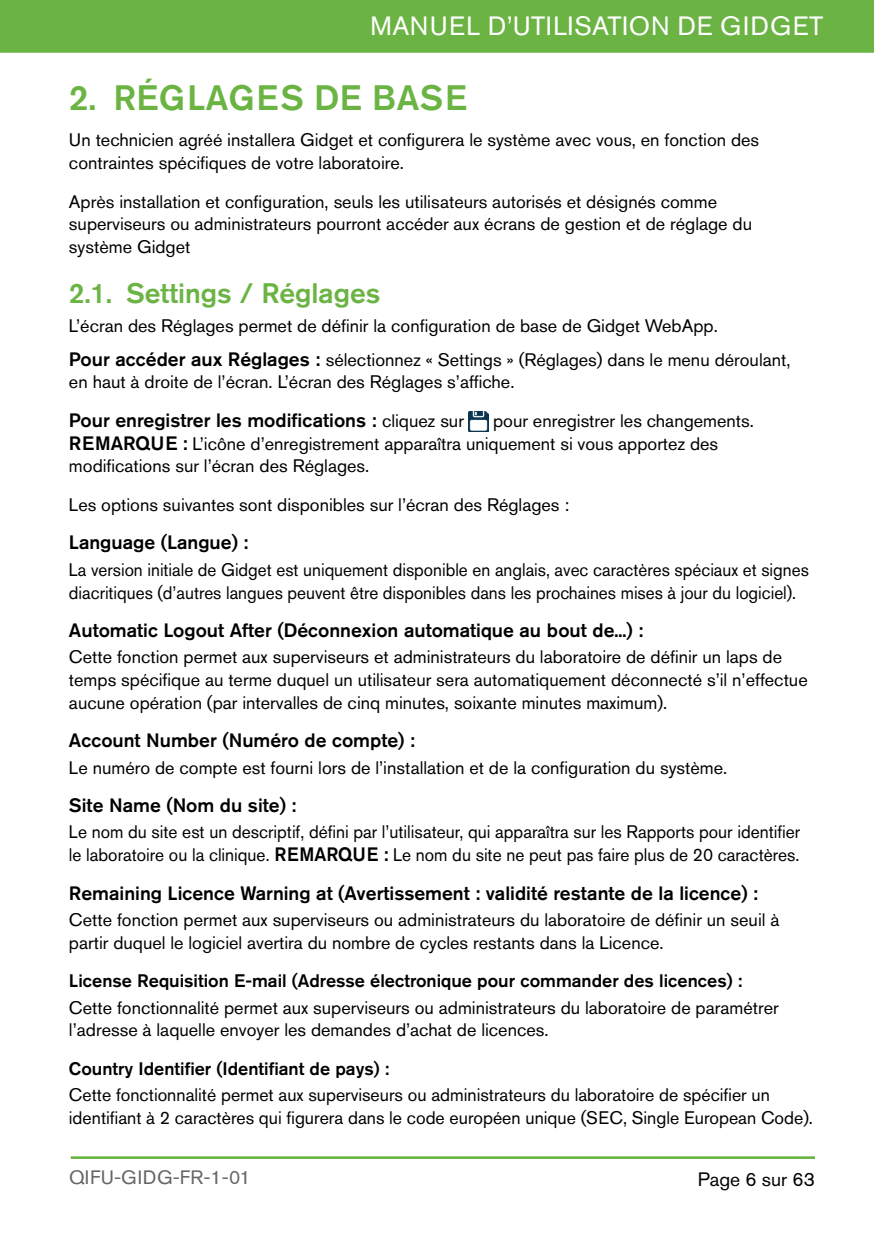
<style>
.page{position:relative;width:874px;height:1241px;background:#fff}
.page>*{position:absolute;margin:0;border:0;box-sizing:border-box;transform-origin:0 0}
.t1{font:500 35px "Akzidenz Grotesk Std";letter-spacing:.015em;color:#6bb444}
.t2{font:500 28px "Akzidenz Grotesk Std";color:#6bb444}
.t3{font:26.25px "Akzidenz Grotesk Std";letter-spacing:.035em;color:#fff}
.BOLD_LEVEL_HEADINGS{font:500 19.25px "Akzidenz Grotesk Std";color:#000}
.NORMAL_LAST_LINE{font:500 19.25px "Akzidenz Grotesk Std";color:#000}
.t4{font:19.25px "Akzidenz Grotesk Std";letter-spacing:.02em;color:#666}
.t5{font:19.25px "Akzidenz Grotesk Std";color:#000}
.NORMAL_LAST_LINE-2{font:18.03px/22.8px "Akzidenz Grotesk Std";color:#000}
.NORMAL_LAST_LINE-3{font:18.03px/22.8px "Akzidenz Grotesk Std";color:#000;scale:.95 1}
.NORMAL_LAST_LINE-4{font:18.03px/22.8px "Akzidenz Grotesk Std";color:#000;scale:.96 1}
.BOLD_LEVEL_HEADINGS-2{font:500 18.03px "Akzidenz Grotesk Std";color:#000}
.s1{font-weight:500;font-size:19.25px}
.s2{font-weight:400;font-size:18.03px}
</style>
<div class="page">
<div style="left:0;top:0;width:873px;height:53px;background:#6bb444"></div>
<hr style="left:71px;top:1156px;width:743px;height:1px;background:#6bb444">
<hr style="left:71px;top:1157px;width:743px;height:1px;background:#6bb444">
<img style="left:468px;top:412px;width:20px;height:19px">
<h3 class="t3" style="left:370px;top:11px;width:454px">MANUEL D’UTILISATION DE GIDGET</h3>
<p class="t1" style="left:69px;top:76px;width:399px">2. RÉGLAGES DE BASE</p>
<p class="NORMAL_LAST_LINE-2" style="left:69px;top:128px;width:691px">Un technicien agréé installera Gidget et configurera le système avec vous, en fonction des contraintes spécifiques de votre laboratoire.</p>
<p class="NORMAL_LAST_LINE-2" style="left:69px;top:190px;width:684px">Après installation et configuration, seuls les utilisateurs autorisés et désignés comme superviseurs ou administrateurs pourront accéder aux écrans de gestion et de réglage du système Gidget</p>
<p class="t2" style="left:69px;top:275px;width:313px">2.1. Settings / Réglages</p>
<p class="NORMAL_LAST_LINE-2" style="left:69px;top:314px;width:650px">L’écran des Réglages permet de définir la configuration de base de Gidget WebApp.</p>
<p class="NORMAL_LAST_LINE-2" style="left:69px;top:348px;width:722px"><span class="s1">Pour accéder aux Réglages :</span> sélectionnez « Settings » (Réglages) dans le menu déroulant, en haut à droite de l’écran. L’écran des Réglages s’affiche.</p>
<p class="NORMAL_LAST_LINE" style="left:69px;top:408px;width:396px">Pour enregistrer les modifications : <span class="s2">cliquez sur</span></p>
<p class="NORMAL_LAST_LINE-2" style="left:69px;top:409px;width:686px;text-indent:424px">pour enregistrer les changements.<br><span class="s1">REMARQUE :</span> L’icône d’enregistrement apparaîtra uniquement si vous apportez des modifications sur l’écran des Réglages.</p>
<p class="NORMAL_LAST_LINE-2" style="left:69px;top:493px;width:501px">Les options suivantes sont disponibles sur l’écran des Réglages :</p>
<p class="BOLD_LEVEL_HEADINGS" style="left:69px;top:531px;width:181px">Language (Langue) :</p>
<p class="NORMAL_LAST_LINE-3" style="left:69px;top:558px;width:780px">La version initiale de Gidget est uniquement disponible en anglais, avec caractères spéciaux et signes diacritiques (d’autres langues peuvent être disponibles dans les prochaines mises à jour du logiciel).</p>
<p class="BOLD_LEVEL_HEADINGS" style="left:69px;top:618px;width:575px">Automatic Logout After (Déconnexion automatique au bout de...) :</p>
<p class="NORMAL_LAST_LINE-2" style="left:69px;top:645px;width:740px">Cette fonction permet aux superviseurs et administrateurs du laboratoire de définir un laps de temps spécifique au terme duquel un utilisateur sera automatiquement déconnecté s’il n’effectue aucune opération (par intervalles de cinq minutes, soixante minutes maximum).</p>
<p class="BOLD_LEVEL_HEADINGS" style="left:69px;top:728px;width:347px">Account Number (Numéro de compte) :</p>
<p class="NORMAL_LAST_LINE-2" style="left:69px;top:755px;width:659px">Le numéro de compte est fourni lors de l’installation et de la configuration du système.</p>
<p class="BOLD_LEVEL_HEADINGS" style="left:69px;top:793px;width:229px">Site Name (Nom du site) :</p>
<p class="NORMAL_LAST_LINE-4" style="left:69px;top:820px;width:762px">Le nom du site est un descriptif, défini par l’utilisateur, qui apparaîtra sur les Rapports pour identifier le laboratoire ou la clinique. <span class="s1">REMARQUE :</span> Le nom du site ne peut pas faire plus de 20 caractères.</p>
<p class="BOLD_LEVEL_HEADINGS" style="left:69px;top:881px;width:690px">Remaining Licence Warning at (Avertissement : validité restante de la licence) :</p>
<p class="NORMAL_LAST_LINE-2" style="left:69px;top:908px;width:711px">Cette fonction permet aux superviseurs ou administrateurs du laboratoire de définir un seuil à partir duquel le logiciel avertira du nombre de cycles restants dans la Licence.</p>
<p class="BOLD_LEVEL_HEADINGS-2" style="left:69px;top:969px;width:674px">License Requisition E-mail (Adresse électronique pour commander des licences) :</p>
<p class="NORMAL_LAST_LINE-2" style="left:69px;top:995px;width:711px">Cette fonctionnalité permet aux superviseurs ou administrateurs du laboratoire de paramétrer l’adresse à laquelle envoyer les demandes d’achat de licences.</p>
<p class="BOLD_LEVEL_HEADINGS-2" style="left:69px;top:1057px;width:322px">Country Identifier (Identifiant de pays) :</p>
<p class="NORMAL_LAST_LINE-2" style="left:69px;top:1083px;width:745px">Cette fonctionnalité permet aux superviseurs ou administrateurs du laboratoire de spécifier un identifiant à 2 caractères qui figurera dans le code européen unique (SEC, Single European Code).</p>
<p class="t4" style="left:69px;top:1165px;width:183px">QIFU-GIDG-FR-1-01</p>
<p class="t5" style="left:697px;top:1167px;width:119px">Page 6 sur 63</p>
</div>
